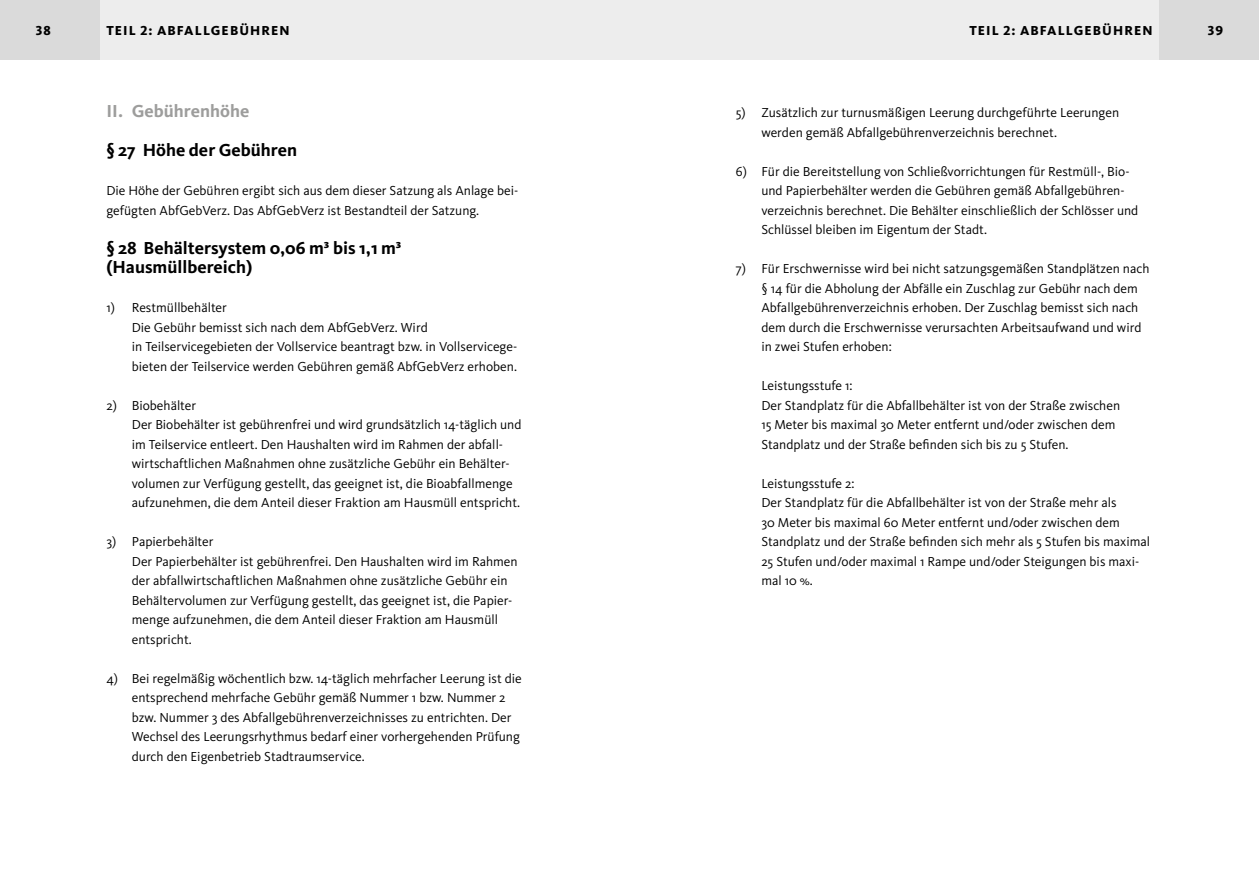
<style>
.page{position:relative;width:1259px;height:893px;background:#fff}
.page>*{position:absolute;margin:0;border:0;box-sizing:border-box;transform-origin:0 0}
.Innenseiten_Head_1{font:700 18px/19.5px "Kievit OT";color:#000}
.Innenseiten_Head_0{font:700 18px "Kievit OT";color:#9d9d9c}
.Innenseiten_Fließtext_9_pt_13_ZAB{font:13.5px/19.5px "Kievit OT";color:#000}
.t1{font:800 13.5px "Kievit OT";letter-spacing:.08em;color:#000}
</style>
<div class="page">
<div style="left:0;top:0;width:100px;height:60px;background:#dadada"></div>
<div style="left:1159px;top:0;width:100px;height:60px;background:#dadada"></div>
<div style="left:100px;top:0;width:529px;height:60px;background:#ededed"></div>
<div style="left:629px;top:0;width:530px;height:60px;background:#ededed"></div>
<p class="t1" style="left:36px;top:23px;width:16px">38</p>
<p class="t1" style="left:106px;top:23px;width:185px">TEIL 2: ABFALLGEBÜHREN</p>
<p class="t1" style="left:969px;top:23px;width:185px">TEIL 2: ABFALLGEBÜHREN</p>
<p class="t1" style="left:1207px;top:23px;width:17px">39</p>
<h1 class="Innenseiten_Head_0" style="left:106px;top:100px;width:145px">II. Gebührenhöhe</h1>
<h2 class="Innenseiten_Head_1" style="left:106px;top:140px;width:192px">§ 27 Höhe der Gebühren</h2>
<p class="Innenseiten_Fließtext_9_pt_13_ZAB" style="left:106px;top:181px;width:413px">Die Höhe der Gebühren ergibt sich aus dem dieser Satzung als Anlage bei&shy;gefügten AbfGebVerz. Das AbfGebVerz ist Bestandteil der Satzung.</p>
<h2 class="Innenseiten_Head_1" style="left:106px;top:238px;width:297px">§ 28 Behältersystem 0,06 m³ bis 1,1 m³ (Hausmüllbereich)</h2>
<p class="Innenseiten_Fließtext_9_pt_13_ZAB" style="left:132px;top:298px;width:387px;text-indent:-26px">1) Restmüllbehälter<br>Die Gebühr bemisst sich nach dem AbfGebVerz. Wird<br>in Teilservicegebieten der Vollservice beantragt bzw. in Vollservicege&shy;bieten der Teilservice werden Gebühren gemäß AbfGebVerz erhoben.</p>
<p class="Innenseiten_Fließtext_9_pt_13_ZAB" style="left:132px;top:395px;width:391px;text-indent:-26px">2) Biobehälter<br>Der Biobehälter ist gebührenfrei und wird grundsätzlich 14-täglich und im Teilservice entleert. Den Haushalten wird im Rahmen der abfall&shy;wirtschaftlichen Maßnahmen ohne zusätzliche Gebühr ein Behälter&shy;volumen zur Verfügung gestellt, das geeignet ist, die Bioabfallmenge aufzunehmen, die dem Anteil dieser Fraktion am Hausmüll entspricht.</p>
<p class="Innenseiten_Fließtext_9_pt_13_ZAB" style="left:132px;top:532px;width:387px;text-indent:-26px">3) Papierbehälter<br>Der Papierbehälter ist gebührenfrei. Den Haushalten wird im Rahmen der abfallwirtschaftlichen Maßnahmen ohne zusätzliche Gebühr ein Behältervolumen zur Verfügung gestellt, das geeignet ist, die Papier&shy;menge aufzunehmen, die dem Anteil dieser Fraktion am Hausmüll entspricht.</p>
<p class="Innenseiten_Fließtext_9_pt_13_ZAB" style="left:132px;top:668px;width:391px;text-indent:-26px">4) Bei regelmäßig wöchentlich bzw. 14-täglich mehrfacher Leerung ist die entsprechend mehrfache Gebühr gemäß Nummer 1 bzw. Nummer 2 bzw. Nummer 3 des Abfallgebührenverzeichnisses zu entrichten. Der Wechsel des Leerungsrhythmus bedarf einer vorhergehenden Prüfung durch den Eigenbetrieb Stadtraumservice.</p>
<p class="Innenseiten_Fließtext_9_pt_13_ZAB" style="left:761px;top:103px;width:359px;text-indent:-26px">5) Zusätzlich zur turnusmäßigen Leerung durchgeführte Leerungen werden gemäß Abfallgebührenverzeichnis berechnet.</p>
<p class="Innenseiten_Fließtext_9_pt_13_ZAB" style="left:761px;top:161px;width:378px;text-indent:-26px">6) Für die Bereitstellung von Schließvorrichtungen für Restmüll-, Bio&shy;und Papierbehälter werden die Gebühren gemäß Abfallgebühren&shy;verzeichnis berechnet. Die Behälter einschließlich der Schlösser und Schlüssel bleiben im Eigentum der Stadt.</p>
<p class="Innenseiten_Fließtext_9_pt_13_ZAB" style="left:761px;top:259px;width:390px;text-indent:-26px">7) Für Erschwernisse wird bei nicht satzungsgemäßen Standplätzen nach § 14 für die Abholung der Abfälle ein Zuschlag zur Gebühr nach dem Abfallgebührenverzeichnis erhoben. Der Zuschlag bemisst sich nach dem durch die Erschwernisse verursachten Arbeitsaufwand und wird in zwei Stufen erhoben:</p>
<p class="Innenseiten_Fließtext_9_pt_13_ZAB" style="left:761px;top:376px;width:360px">Leistungsstufe 1:<br>Der Standplatz für die Abfallbehälter ist von der Straße zwischen 15 Meter bis maximal 30 Meter entfernt und/oder zwischen dem Standplatz und der Straße befinden sich bis zu 5 Stufen.</p>
<p class="Innenseiten_Fließtext_9_pt_13_ZAB" style="left:761px;top:473px;width:390px">Leistungsstufe 2:<br>Der Standplatz für die Abfallbehälter ist von der Straße mehr als<br>30 Meter bis maximal 60 Meter entfernt und/oder zwischen dem Standplatz und der Straße befinden sich mehr als 5 Stufen bis maximal 25 Stufen und/oder maximal 1 Rampe und/oder Steigungen bis maxi&shy;mal 10 %.</p>
</div>
